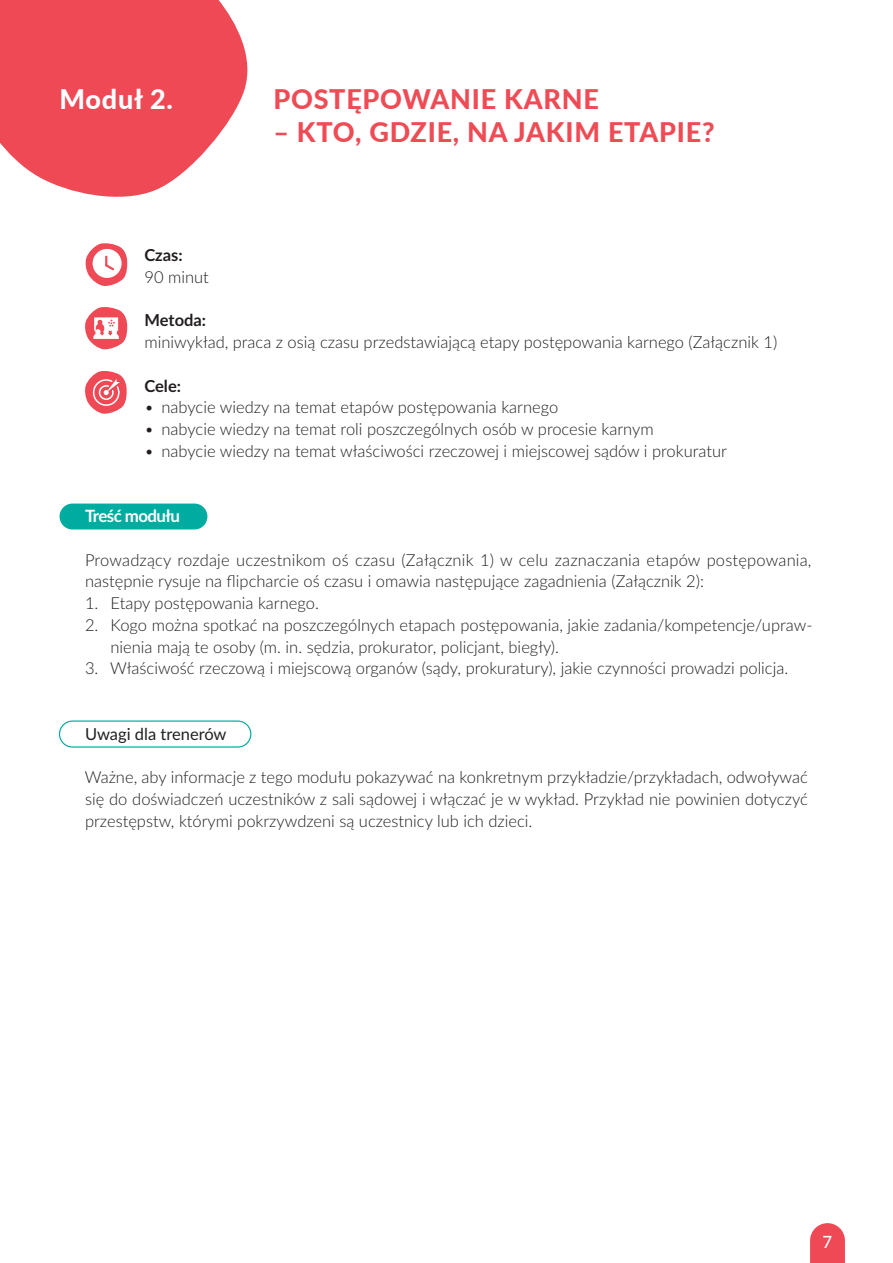
<style>
.page{position:relative;width:893px;height:1263px;background:#fff}
.page>*{position:absolute;margin:0;border:0;box-sizing:border-box;transform-origin:0 0}
.t1{font:800 27px "Lato";letter-spacing:.03em;color:#ef4b55}
.t2{font:800 27px "Lato";letter-spacing:.03em;color:#fff}
.t3{font:700 16.95px "Lato";letter-spacing:-.035em;color:#fff}
.t4{font:500 16.8px "Lato";color:#fff}
.t5{font:300 16.5px/21.8px "Lato";color:#231f20}
.t6{font:700 16.5px "Lato";color:#231f20}
.t7{font:16.5px "Lato";color:#231f20}
</style>
<div class="page">
<svg style="left:0;top:0;width:248px;height:197px;background:#f1626d"></svg>
<svg style="left:810px;top:1223px;width:35px;height:40px"></svg>
<svg style="left:85px;top:243px;width:43px;height:43px"></svg>
<svg style="left:85px;top:371px;width:42px;height:43px"></svg>
<svg style="left:85px;top:307px;width:43px;height:43px"></svg>
<div style="left:59px;top:720px;width:192px;height:28px;border:1px solid #00aca0;border-radius:13px"></div>
<div style="left:60px;top:503px;width:147px;height:26px;background:#00aca0;border-radius:13px"></div>
<h1 class="t2" style="left:60px;top:87px;width:115px">Moduł 2.</h1>
<h1 class="t1" style="left:273px;top:87px;width:327px">POSTĘPOWANIE KARNE</h1>
<h1 class="t1" style="left:273px;top:120px;width:443px">– KTO, GDZIE, NA JAKIM ETAPIE?</h1>
<p class="t6" style="left:144px;top:248px;width:40px">Czas:</p>
<p class="t5" style="left:145px;top:267px;width:66px">90 minut</p>
<p class="t6" style="left:145px;top:313px;width:63px">Metoda:</p>
<p class="t5" style="left:145px;top:332px;width:634px">miniwykład, praca z osią czasu przedstawiającą etapy postępowania karnego (Załącznik 1)</p>
<p class="t6" style="left:144px;top:378px;width:38px">Cele:</p>
<p class="t5" style="left:145px;top:397px;width:415px">• nabycie wiedzy na temat etapów postępowania karnego</p>
<p class="t5" style="left:145px;top:419px;width:511px">• nabycie wiedzy na temat roli poszczególnych osób w procesie karnym</p>
<p class="t5" style="left:145px;top:441px;width:584px">• nabycie wiedzy na temat właściwości rzeczowej i miejscowej sądów i prokuratur</p>
<p class="t3" style="left:85px;top:508px;width:97px">Treść modułu</p>
<p class="t5" style="left:85px;top:550px;width:728px">Prowadzący rozdaje uczestnikom oś czasu (Załącznik 1) w celu zaznaczania etapów postępowania, następnie rysuje na flipcharcie oś czasu i omawia następujące zagadnienia (Załącznik 2):</p>
<p class="t5" style="left:85px;top:593px;width:235px">1. Etapy postępowania karnego.</p>
<p class="t5" style="left:111px;top:615px;width:703px;text-indent:-26px">2. Kogo można spotkać na poszczególnych etapach postępowania, jakie zadania/kompetencje/upraw&shy;nienia mają te osoby (m. in. sędzia, prokurator, policjant, biegły).</p>
<p class="t5" style="left:85px;top:658px;width:705px">3. Właściwość rzeczową i miejscową organów (sądy, prokuratury), jakie czynności prowadzi policja.</p>
<p class="t7" style="left:85px;top:726px;width:143px">Uwagi dla trenerów</p>
<p class="t5" style="left:85px;top:767px;width:725px;text-align:justify">Ważne, aby informacje z tego modułu pokazywać na konkretnym przykładzie/przykładach, odwoływać się do doświadczeń uczestników z sali sądowej i włączać je w wykład. Przykład nie powinien dotyczyć przestępstw, którymi pokrzywdzeni są uczestnicy lub ich dzieci.</p>
<p class="t4" style="left:823px;top:1235px;width:11px">7</p>
</div>
